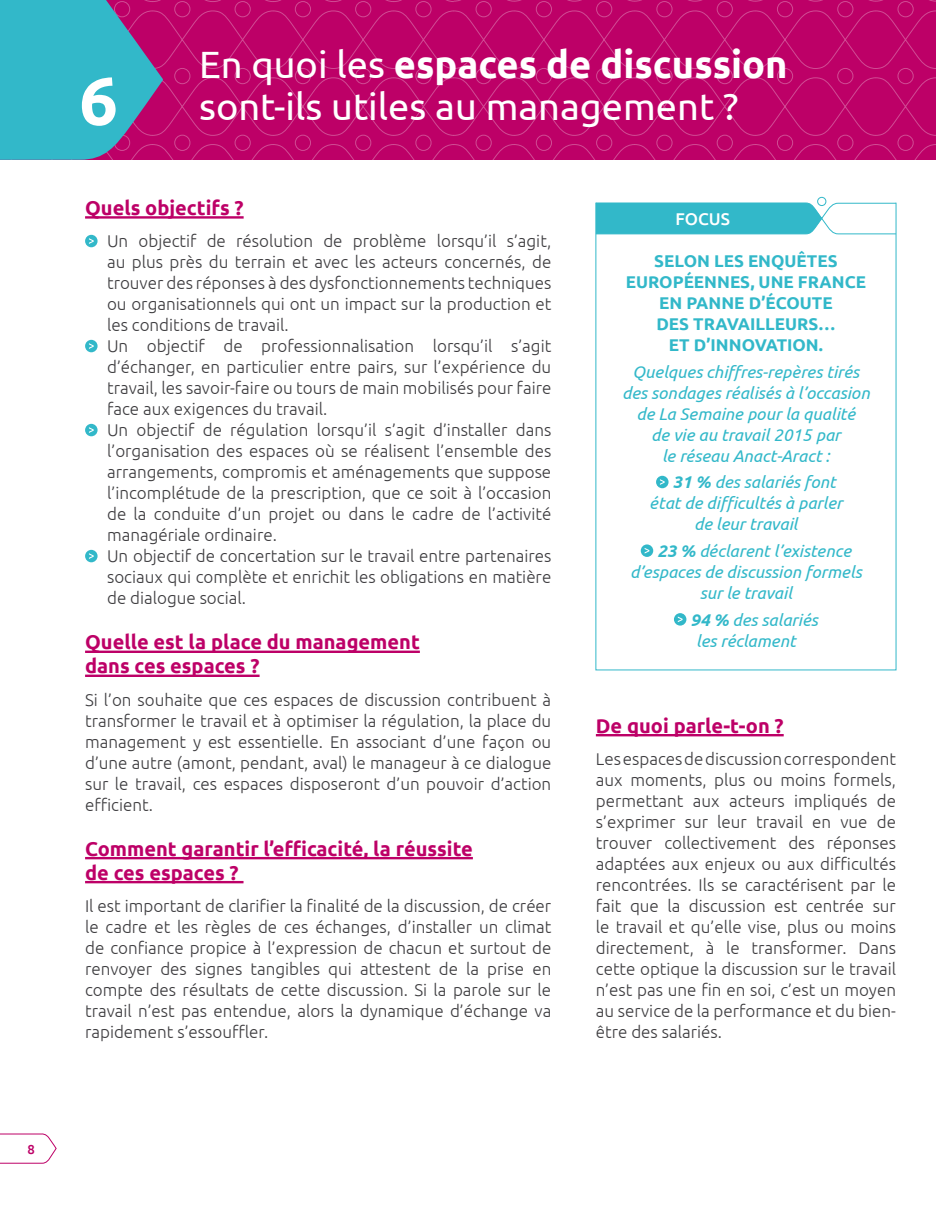
<style>
.page{position:relative;width:936px;height:1219px;background:#fff}
.page>*{position:absolute;margin:0;border:0;box-sizing:border-box;transform-origin:0 0}
.t1{font:700 68px "Ubuntu";color:#fff}
.t2{font:38px/42px "Ubuntu";color:#fff}
.t3{font:700 20px/24px "Ubuntu";color:#bd0067}
.t4{font:300 17px/21px "Ubuntu";color:#3e3d40;text-align:justify}
.t5{font:italic 17px/21px "Ubuntu";color:#32b8c9;text-align:center}
.t6{font:700 17px/21px "Ubuntu";color:#32b8c9;text-align:center}
.t7{font:500 17px "Ubuntu";color:#fff}
.t8{font:500 13px "Ubuntu";color:#bd0067}
.s1{font-weight:700}
</style>
<div class="page">
<svg style="left:0;top:1133px;width:57px;height:31px"></svg>
<hr style="left:85px;top:216px;width:158px;height:3px;background:#bd0067">
<hr style="left:85px;top:651px;width:335px;height:2px;background:#bd0067">
<hr style="left:85px;top:675px;width:174px;height:2px;background:#bd0067">
<hr style="left:85px;top:857px;width:388px;height:2px;background:#bd0067">
<hr style="left:85px;top:881px;width:158px;height:2px;background:#bd0067">
<div style="left:85px;top:235px;width:13px;height:12px;background:#32b8c9;border-radius:50%"></div>
<svg style="left:89px;top:238px;width:5px;height:6px"></svg>
<div style="left:85px;top:340px;width:13px;height:12px;background:#32b8c9;border-radius:50%"></div>
<svg style="left:89px;top:343px;width:5px;height:6px"></svg>
<div style="left:85px;top:424px;width:13px;height:12px;background:#32b8c9;border-radius:50%"></div>
<svg style="left:89px;top:427px;width:5px;height:6px"></svg>
<div style="left:85px;top:550px;width:13px;height:12px;background:#32b8c9;border-radius:50%"></div>
<svg style="left:89px;top:553px;width:5px;height:6px"></svg>
<hr style="left:596px;top:734px;width:187px;height:2px;background:#bd0067">
<div style="left:656px;top:476px;width:12px;height:12px;background:#32b8c9;border-radius:50%"></div>
<svg style="left:660px;top:479px;width:4px;height:6px"></svg>
<svg style="left:640px;top:544px;width:13px;height:13px"></svg>
<svg style="left:644px;top:548px;width:5px;height:5px"></svg>
<svg style="left:674px;top:613px;width:12px;height:13px"></svg>
<svg style="left:677px;top:617px;width:5px;height:5px"></svg>
<svg style="left:597px;top:196px;width:297px;height:39px"></svg>
<svg style="left:0;top:0;width:935px;height:160px;background:#a91e77"></svg>
<p class="t8" style="left:28px;top:1141px;width:9px">8</p>
<h1 class="t1" style="left:79px;top:59px;width:40px">6</h1>
<h2 class="t2" style="left:199px;top:42px;width:590px">En quoi les <span class="s1">espaces de discussion </span>sont-ils utiles au management ?</h2>
<p class="t3" style="left:85px;top:196px;width:160px">Quels objectifs ?</p>
<p class="t4" style="left:107px;top:230px;width:446px;text-align:left">Un objectif de résolution de problème lorsqu’il s’agit, au plus près du terrain et avec les acteurs concernés, de trouver des réponses à des dysfonctionnements techniques ou organisationnels qui ont un impact sur la production et les conditions de travail.<br>Un objectif de professionnalisation lorsqu’il s’agit d’échanger, en particulier entre pairs, sur l’expérience du travail, les savoir-faire ou tours de main mobilisés pour faire face aux exigences du travail.<br>Un objectif de régulation lorsqu’il s’agit d’installer dans l’organisation des espaces où se réalisent l’ensemble des arrangements, compromis et aménagements que suppose l’incomplétude de la prescription, que ce soit à l’occasion de la conduite d’un projet ou dans le cadre de l’activité managériale ordinaire.<br>Un objectif de concertation sur le travail entre partenaires sociaux qui complète et enrichit les obligations en matière de dialogue social.</p>
<p class="t3" style="left:85px;top:630px;width:336px">Quelle est la place du management dans ces espaces ?</p>
<p class="t4" style="left:85px;top:689px;width:467px">Si l’on souhaite que ces espaces de discussion contribuent à transformer le travail et à optimiser la régulation, la place du management y est essentielle. En associant d’une façon ou d’une autre (amont, pendant, aval) le manageur à ce dialogue sur le travail, ces espaces disposeront d’un pouvoir d’action efficient.</p>
<p class="t3" style="left:85px;top:836px;width:389px">Comment garantir l’efficacité, la réussite de ces espaces ?</p>
<p class="t4" style="left:85px;top:895px;width:468px">Il est important de clarifier la finalité de la discussion, de créer le cadre et les règles de ces échanges, d’installer un climat de confiance propice à l’expression de chacun et surtout de renvoyer des signes tangibles qui attestent de la prise en compte des résultats de cette discussion. Si la parole sur le travail n’est pas entendue, alors la dynamique d’échange va rapidement s’essouffler.</p>
<p class="t7" style="left:675px;top:208px;width:56px">FOCUS</p>
<p class="t6" style="left:626px;top:250px;width:241px">SELON LES ENQUÊTES<br>EUROPÉENNES, UNE FRANCE<br>EN PANNE D’ÉCOUTE<br>DES TRAVAILLEURS…<br>ET D’INNOVATION.</p>
<p class="t5" style="left:622px;top:360px;width:249px">Quelques chiffres-repères tirés des sondages réalisés à l’occasion de La Semaine pour la qualité<br>de vie au travail 2015 par<br>le réseau Anact-Aract :</p>
<p class="t5" style="left:672px;top:471px;width:165px"><span class="s1">31 %</span> des salariés font</p>
<p class="t5" style="left:649px;top:492px;width:195px">état de difficultés à parler</p>
<p class="t5" style="left:694px;top:513px;width:105px">de leur travail</p>
<p class="t5" style="left:657px;top:540px;width:195px"><span class="s1">23 %</span> déclarent l’existence</p>
<p class="t5" style="left:630px;top:561px;width:233px">d’espaces de discussion formels</p>
<p class="t5" style="left:699px;top:582px;width:94px">sur le travail</p>
<p class="t5" style="left:696px;top:608px;width:123px;text-align:left;text-indent:-6px"><span class="s1">94 %</span> des salariés les réclament</p>
<p class="t3" style="left:596px;top:713px;width:189px">De quoi parle-t-on ?</p>
<p class="t4" style="left:596px;top:748px;width:301px">Les espaces de discussion correspondent aux moments, plus ou moins formels, permettant aux acteurs impliqués de s’exprimer sur leur travail en vue de trouver collectivement des réponses adaptées aux enjeux ou aux difficultés rencontrées. Ils se caractérisent par le fait que la discussion est centrée sur le travail et qu’elle vise, plus ou moins directement, à le transformer. Dans cette optique la discussion sur le travail n’est pas une fin en soi, c’est un moyen au service de la performance et du bien&shy;être des salariés.</p>
</div>
